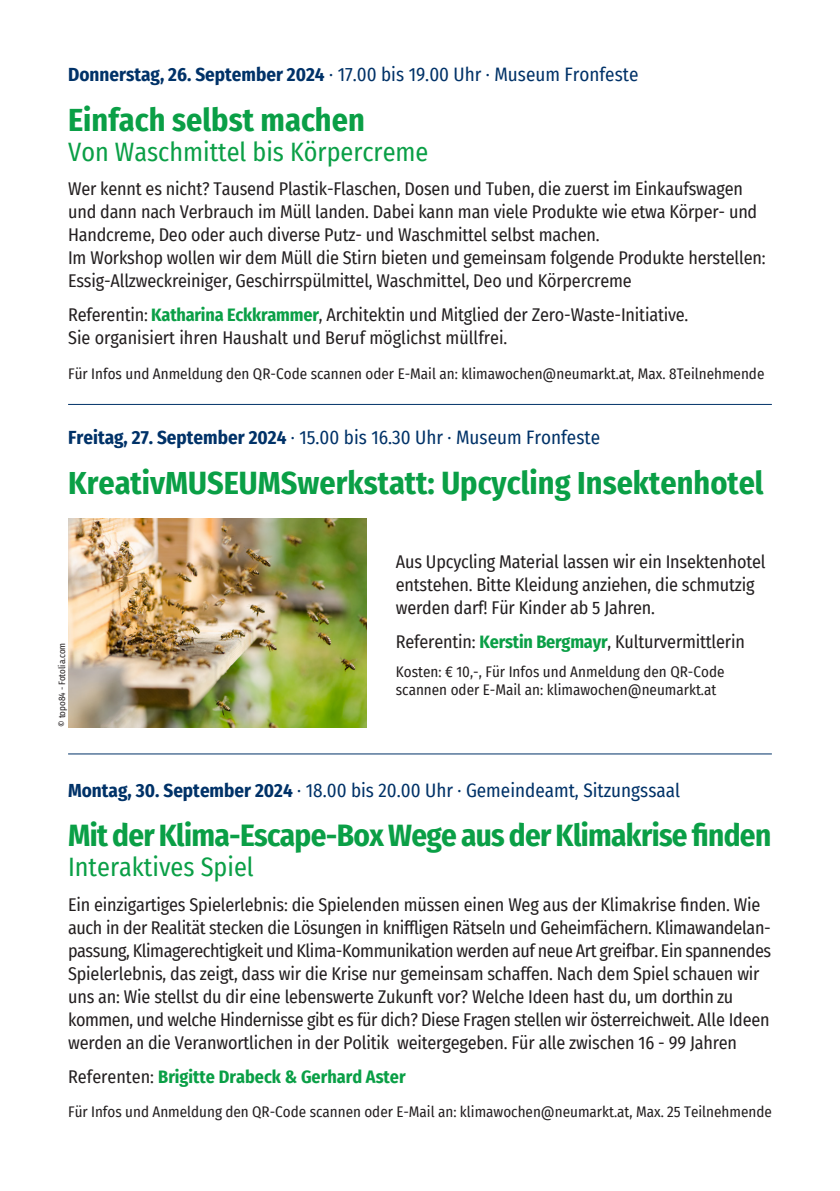
<style>
.page{position:relative;width:840px;height:1191px;background:#fff}
.page>*{position:absolute;margin:0;border:0;box-sizing:border-box;transform-origin:0 0}
.t1{font:700 32px "Fira Sans Condensed";color:#0a9f46}
.t2{font:700 31px "Fira Sans Condensed";letter-spacing:-.02em;color:#0a9f46}
.t3{font:26px "Fira Sans Condensed";color:#0a9f46}
.t4{font:19px "Fira Sans Condensed";color:#003268}
.t5{font:18px/23px "Fira Sans Condensed";letter-spacing:-.01em;color:#231f20}
.t6{font:700 18px "Fira Sans Condensed";color:#0a9f46}
.t7{font:15px/18px "Fira Sans Condensed";color:#231f20}
.t8{font:9px "Fira Sans Condensed";color:#231f20}
.s1{font-weight:700}
.s2{font-weight:700;color:#0a9f46}
.s3{font-weight:400;color:#231f20}
</style>
<div class="page">
<hr style="left:68px;top:753px;width:703px;height:1px;background:#003268">
<hr style="left:68px;top:404px;width:703px;height:1px;background:#003268">
<img style="left:68px;top:519px;width:298px;height:208px">
<p class="t4" style="left:68px;top:60px;width:571px"><span class="s1">Donnerstag, 26. September 2024</span> · 17.00 bis 19.00 Uhr · Museum Fronfeste</p>
<h1 class="t1" style="left:68px;top:93px;width:298px">Einfach selbst machen</h1>
<h3 class="t3" style="left:68px;top:132px;width:361px">Von Waschmittel bis Körpercreme</h3>
<p class="t5" style="left:68px;top:177px;width:698px">Wer kennt es nicht? Tausend Plastik-Flaschen, Dosen und Tuben, die zuerst im Einkaufswagen und dann nach Verbrauch im Müll landen. Dabei kann man viele Produkte wie etwa Körper- und Handcreme, Deo oder auch diverse Putz- und Waschmittel selbst machen.<br>Im Workshop wollen wir dem Müll die Stirn bieten und gemeinsam folgende Produkte herstellen:<br>Essig-Allzweckreiniger, Geschirrspülmittel, Waschmittel, Deo und Körpercreme</p>
<p class="t5" style="left:68px;top:303px;width:621px">Referentin: <span class="s2">Katharina Eckkrammer</span>, Architektin und Mitglied der Zero-Waste-Initiative.<br>Sie organisiert ihren Haushalt und Beruf möglichst müllfrei.</p>
<p class="t7" style="left:68px;top:364px;width:697px">Für Infos und Anmeldung den QR-Code scannen oder E-Mail an: klimawochen@neumarkt.at, Max. 8Teilnehmende</p>
<p class="t4" style="left:68px;top:423px;width:533px"><span class="s1">Freitag, 27. September 2024</span> · 15.00 bis 16.30 Uhr · Museum Fronfeste</p>
<h1 class="t1" style="left:68px;top:455px;width:696px">KreativMUSEUMSwerkstatt: Upcycling Insektenhotel</h1>
<p class="t8" style="left:55px;top:727px;width:86px;rotate:-90deg">© topo84 - Fotolia.com</p>
<p class="t5" style="left:395px;top:549px;width:371px">Aus Upcycling Material lassen wir ein Insektenhotel entstehen. Bitte Kleidung anziehen, die schmutzig werden darf! Für Kinder ab 5 Jahren.</p>
<p class="t5" style="left:395px;top:629px;width:350px">Referentin: <span class="s2">Kerstin Bergmayr</span>, Kulturvermittlerin</p>
<p class="t7" style="left:395px;top:662px;width:330px">Kosten: € 10,-, Für Infos und Anmeldung den QR-Code scannen oder E-Mail an: klimawochen@neumarkt.at</p>
<p class="t4" style="left:68px;top:776px;width:613px"><span class="s1">Montag, 30. September 2024</span> · 18.00 bis 20.00 Uhr · Gemeindeamt, Sitzungssaal</p>
<h2 class="t2" style="left:68px;top:809px;width:704px">Mit der Klima-Escape-Box Wege aus der Klimakrise finden</h2>
<h3 class="t3" style="left:68px;top:847px;width:187px">Interaktives Spiel</h3>
<p class="t5" style="left:68px;top:892px;width:704px">Ein einzigartiges Spielerlebnis: die Spielenden müssen einen Weg aus der Klimakrise finden. Wie auch in der Realität stecken die Lösungen in kniffligen Rätseln und Geheimfächern. Klimawandelan&shy;passung, Klimagerechtigkeit und Klima-Kommunikation werden auf neue Art greifbar. Ein spannendes Spielerlebnis, das zeigt, dass wir die Krise nur gemeinsam schaffen. Nach dem Spiel schauen wir uns an: Wie stellst du dir eine lebenswerte Zukunft vor? Welche Ideen hast du, um dorthin zu kommen, und welche Hindernisse gibt es für dich? Diese Fragen stellen wir österreichweit. Alle Ideen werden an die Veranwortlichen in der Politik weitergegeben. Für alle zwischen 16 - 99 Jahren</p>
<p class="t6" style="left:68px;top:1061px;width:339px"><span class="s3">Referenten:</span> Brigitte Drabeck &amp; Gerhard Aster</p>
<p class="t7" style="left:68px;top:1102px;width:704px">Für Infos und Anmeldung den QR-Code scannen oder E-Mail an: klimawochen@neumarkt.at, Max. 25 Teilnehmende</p>
</div>
